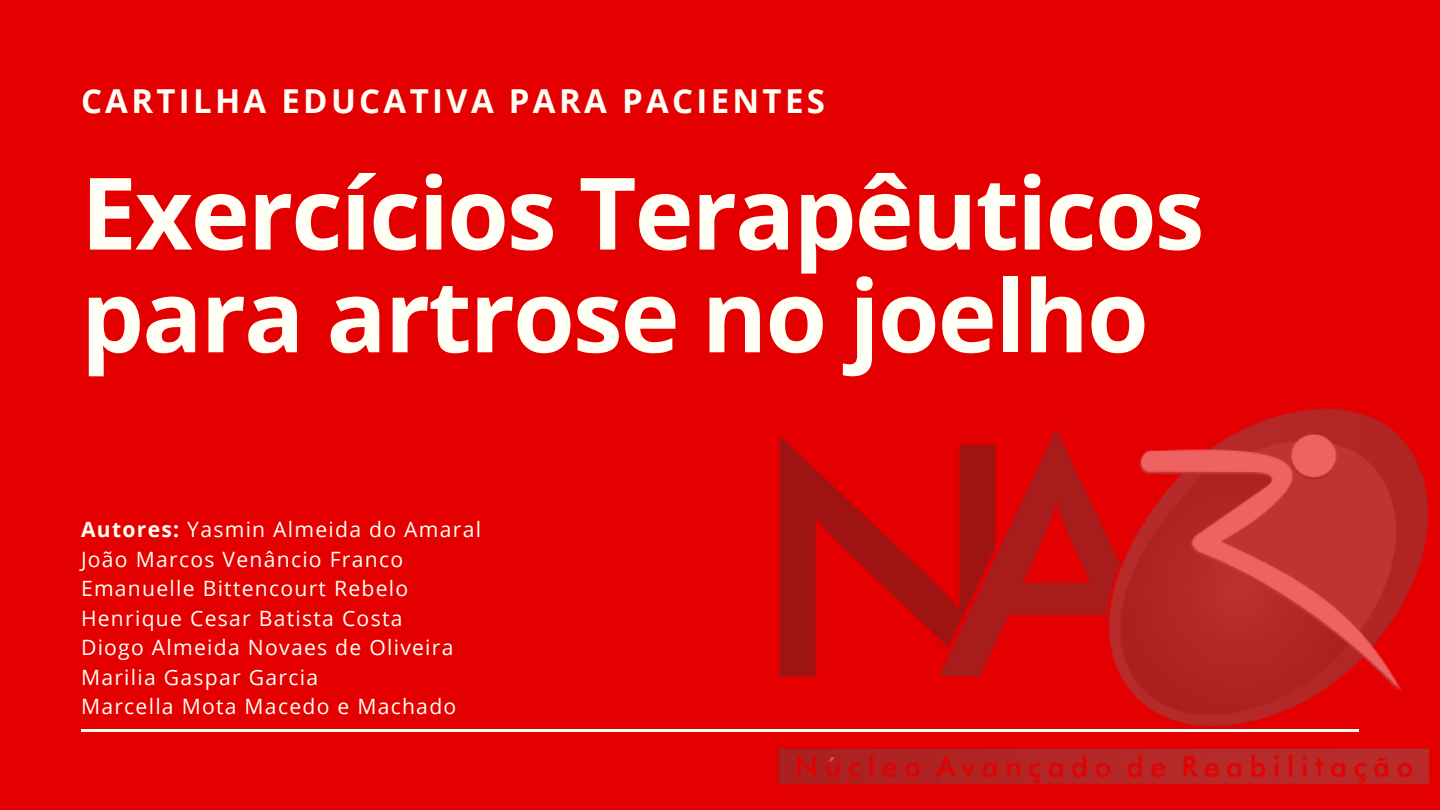
<style>
.page{position:relative;width:1440px;height:810px;background:#fff}
.page>*{position:absolute;margin:0;border:0;box-sizing:border-box;transform-origin:0 0}
.t1{font:700 100px/102.7px "Open Sans";letter-spacing:-.02em;color:#fffff6}
.t2{font:700 33px "Open Sans";letter-spacing:.1em;color:#fffff6}
.t3{font:21.1px/29.5px "Open Sans";letter-spacing:.06em;color:#fffff6}
.s1{font-weight:700}
</style>
<div class="page">
<img style="left:0;top:0;width:1440px;height:810px">
<hr style="left:81px;top:729px;width:1278px;height:2px;background:#fffff6">
<h2 class="t2" style="left:81px;top:78px;width:745px">CARTILHA EDUCATIVA PARA PACIENTES</h2>
<h1 class="t1" style="left:81px;top:159px;width:1125px">Exercícios Terapêuticos para artrose no joelho</h1>
<p class="t3" style="left:81px;top:514px;width:402px"><span class="s1">Autores:</span> Yasmin Almeida do Amaral<br>João Marcos Venâncio Franco<br>Emanuelle Bittencourt Rebelo<br>Henrique Cesar Batista Costa<br>Diogo Almeida Novaes de Oliveira<br>Marilia Gaspar Garcia<br>Marcella Mota Macedo e Machado</p>
</div>
